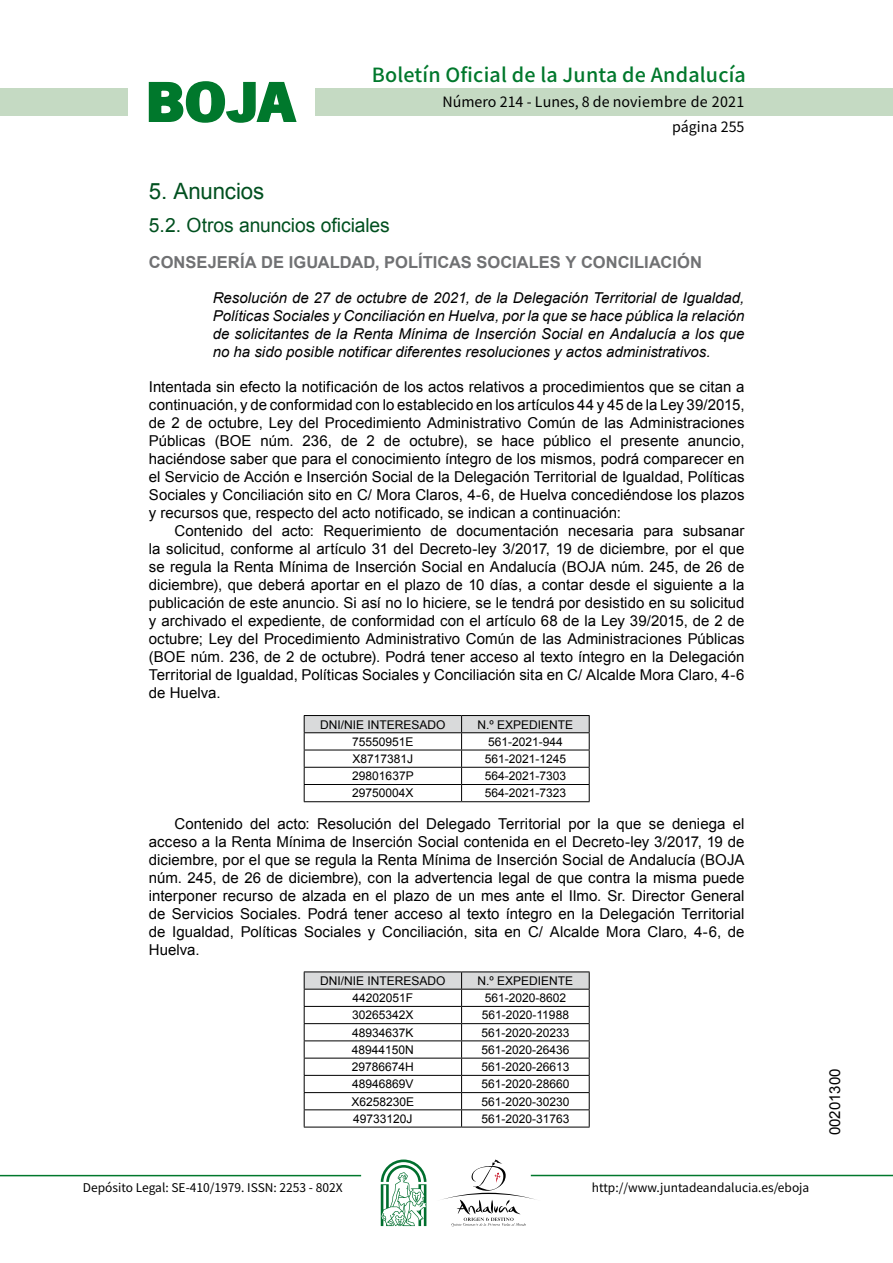
<style>
.page{position:relative;width:893px;height:1263px;background:#fff}
.page>*{position:absolute;margin:0;border:0;box-sizing:border-box;transform-origin:0 0}
.t1{font:700 57.75px "News Got T";color:#00782c;scale:1.14 1}
.t2{font:22.5px "Arial";letter-spacing:-.005em;color:#00501f}
.t3{font:500 19.5px "Noto Sans HK";letter-spacing:.01em;color:#00782c}
.t4{font:19.5px "Arial";letter-spacing:-.005em;color:#00501f}
.t5{font:700 16.5px "Arial";color:#707173}
.t6{font:15px/18px "Arial";color:#000;text-align:justify}
.t7{font:italic 15px/18px "Arial";color:#000;text-align:justify}
.t8{font:14.25px/24.5px "Noto Sans HK";color:#000;text-align:right}
.t9{font:12px "Arial";color:#000}
.t10{font:12px "Noto Sans HK";color:#000}
</style>
<div class="page">
<div style="left:315px;top:88px;width:577px;height:28px;background:#c5dac3"></div>
<div style="left:0;top:88px;width:128px;height:28px;background:#c5dac3"></div>
<hr style="left:0;top:1175px;width:361px;height:1px;background:#00782c">
<hr style="left:531px;top:1175px;width:361px;height:1px;background:#00782c">
<svg style="left:148px;top:81px;width:149px;height:42px"></svg>
<svg style="left:442px;top:1159px;width:100px;height:67px"></svg>
<svg style="left:381px;top:1160px;width:45px;height:66px"></svg>
<hr style="left:304px;top:715px;width:157px;height:1px;background:#000">
<hr style="left:461px;top:715px;width:128px;height:1px;background:#000">
<svg style="left:304px;top:716px;width:286px;height:85px"></svg>
<hr style="left:304px;top:801px;width:157px;height:1px;background:#000">
<hr style="left:461px;top:801px;width:128px;height:1px;background:#000">
<svg style="left:304px;top:972px;width:286px;height:155px"></svg>
<hr style="left:304px;top:1127px;width:157px;height:1px;background:#000">
<hr style="left:461px;top:1127px;width:128px;height:1px;background:#000">
<h1 class="t1" style="left:145px;top:68px;width:133px">BOJA</h1>
<h3 class="t3" style="left:372px;top:64px;width:375px">Boletín Oficial de la Junta de Andalucía</h3>
<p class="t8" style="left:442px;top:90px;width:303px">Número 214 - Lunes, 8 de noviembre de 2021 página 255</p>
<h2 class="t2" style="left:149px;top:177px;width:117px">5. Anuncios</h2>
<h3 class="t4" style="left:149px;top:212px;width:242px">5.2. Otros anuncios oficiales</h3>
<p class="t5" style="left:149px;top:251px;width:554px">CONSEJERÍA DE IGUALDAD, POLÍTICAS SOCIALES Y CONCI LIACIÓN</p>
<p class="t7" style="left:213px;top:289px;width:533px">Resolución de 27 de octubre de 2021, de la Delegación Territorial de Igualdad, Políticas Sociales y Conciliación en Huelva, por la que se hace pública la relación de solicitantes de la Renta Mínima de Inserción Social en Andalucía a los que no ha sido posible notificar diferentes resoluciones y actos administrativos.</p>
<p class="t6" style="left:149px;top:378px;width:597px">Intentada sin efecto la notificación de los actos relativos a procedimientos que se citan a continuación, y de conformidad con lo establecido en los artículos 44 y 45 de la Ley 39/2015, de 2 de octubre, Ley del Procedimiento Administrativo Común de las Administraciones Públicas (BOE núm. 236, de 2 de octubre), se hace público el presente anuncio, haciéndose saber que para el conocimiento íntegro de los mismos, podrá comparecer en el Servicio de Acción e Inserción Social de la Delegación Territorial de Igualdad, Políticas Sociales y Conciliación sito en C/ Mora Claros, 4-6, de Huelva concediéndose los plazos y recursos que, respecto del acto notificado, se indican a continuación:</p>
<p class="t6" style="left:149px;top:522px;width:597px;text-indent:26px">Contenido del acto: Requerimiento de documentación necesaria para subsanar la solicitud, conforme al artículo 31 del Decreto-ley 3/2017, 19 de diciembre, por el que se regula la Renta Mínima de Inserción Social en Andalucía (BOJA núm. 245, de 26 de diciembre), que deberá aportar en el plazo de 10 días, a contar desde el siguiente a la publicación de este anuncio. Si así no lo hiciere, se le tendrá por desistido en su solicitud y archivado el expediente, de conformidad con el artículo 68 de la Ley 39/2015, de 2 de octubre; Ley del Procedimiento Administrativo Común de las Administraciones Públicas (BOE núm. 236, de 2 de octubre). Podrá tener acceso al texto íntegro en la Delegación Territorial de Igualdad, Políticas Sociales y Conciliación sita en C/ Alcalde Mora Claro, 4-6 de Huelva.</p>
<p class="t9" style="left:320px;top:716px;width:127px">DNI/NIE INTERESADO</p>
<p class="t9" style="left:477px;top:716px;width:97px">N.º EXPEDIENTE</p>
<p class="t9" style="left:352px;top:734px;width:63px">75550951E</p>
<p class="t9" style="left:488px;top:734px;width:76px">561-2021-944</p>
<p class="t9" style="left:352px;top:751px;width:62px">X8717381J</p>
<p class="t9" style="left:484px;top:751px;width:83px">561-2021-1245</p>
<p class="t9" style="left:352px;top:768px;width:63px">29801637P</p>
<p class="t9" style="left:484px;top:768px;width:83px">564-2021-7303</p>
<p class="t9" style="left:352px;top:785px;width:63px">29750004X</p>
<p class="t9" style="left:484px;top:785px;width:83px">564-2021-7323</p>
<p class="t6" style="left:149px;top:814px;width:597px;text-indent:26px">Contenido del acto: Resolución del Delegado Territorial por la que se deniega el acceso a la Renta Mínima de Inserción Social contenida en el Decreto-ley 3/2017, 19 de diciembre, por el que se regula la Renta Mínima de Inserción Social de Andalucía (BOJA núm. 245, de 26 de diciembre), con la advertencia legal de que contra la misma puede interponer recurso de alzada en el plazo de un mes ante el Ilmo. Sr. Director General de Servicios Sociales. Podrá tener acceso al texto íntegro en la Delegación Territorial de Igualdad, Políticas Sociales y Conciliación, sita en C/ Alcalde Mora Claro, 4-6, de Huelva.</p>
<p class="t9" style="left:320px;top:973px;width:127px">DNI/NIE INTERESADO</p>
<p class="t9" style="left:477px;top:973px;width:97px">N.º EXPEDIENTE</p>
<p class="t9" style="left:352px;top:990px;width:62px">44202051F</p>
<p class="t9" style="left:484px;top:990px;width:83px">561-2020-8602</p>
<p class="t9" style="left:352px;top:1007px;width:63px">30265342X</p>
<p class="t9" style="left:482px;top:1007px;width:89px">561-2020-11988</p>
<p class="t9" style="left:352px;top:1025px;width:63px">48934637K</p>
<p class="t9" style="left:481px;top:1025px;width:90px">561-2020-20233</p>
<p class="t9" style="left:352px;top:1042px;width:64px">48944150N</p>
<p class="t9" style="left:481px;top:1042px;width:90px">561-2020-26436</p>
<p class="t9" style="left:352px;top:1059px;width:64px">29786674H</p>
<p class="t9" style="left:481px;top:1059px;width:90px">561-2020-26613</p>
<p class="t9" style="left:352px;top:1076px;width:63px">48946869V</p>
<p class="t9" style="left:481px;top:1076px;width:90px">561-2020-28660</p>
<p class="t9" style="left:351px;top:1094px;width:64px">X6258230E</p>
<p class="t9" style="left:481px;top:1094px;width:90px">561-2020-30230</p>
<p class="t9" style="left:353px;top:1111px;width:61px">49733120J</p>
<p class="t9" style="left:481px;top:1111px;width:90px">561-2020-31763</p>
<p class="t10" style="left:83px;top:1181px;width:261px">Depósito Legal: SE-410/1979. ISSN: 2253 - 802X</p>
<p class="t10" style="left:592px;top:1181px;width:219px">http://www.juntadeandalucia.es/eboja</p>
<p class="t6" style="left:826px;top:1135px;width:68px;rotate:-90deg">00201300</p>
</div>
